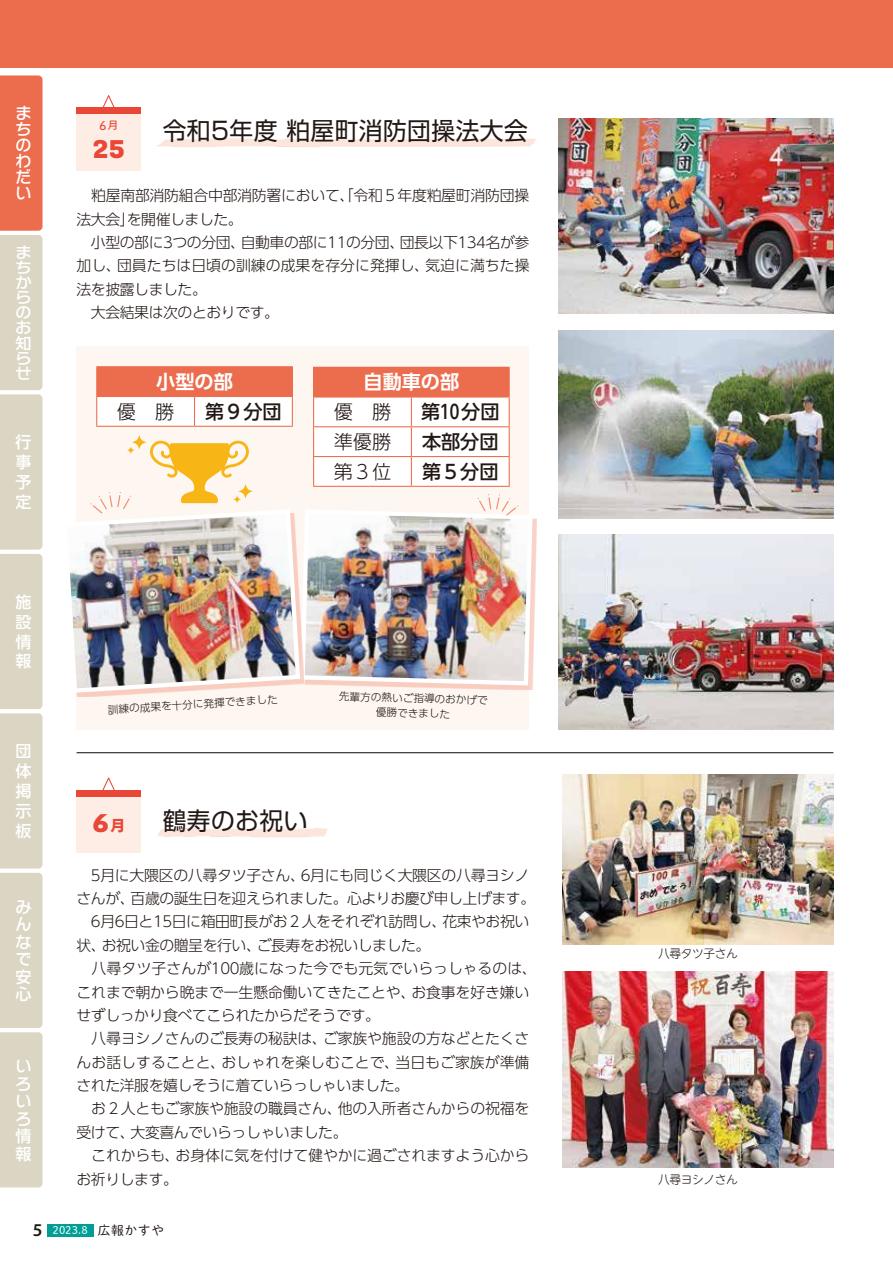
<style>
.page{position:relative;width:893px;height:1263px;background:#fff}
.page>*{position:absolute;margin:0;border:0;box-sizing:border-box;transform-origin:0 0}
.t1{font:700 29.7px "Tarzana Wide OT";color:#e94738}
.t2{font:24.45px "Shin Go Pro";letter-spacing:.02em;color:#221815}
.t3{font:500 19.2px "UD Shin Go Pro";color:#221815}
.t4{font:300 19.2px "UD Shin Go Pro";color:#221815}
.t5{font:700 19.2px "UD Shin Go Pro De";color:#fff}
.t6{font:600 18px "Myriad Pro";color:#221815}
.t7{font:500 15.9px/20px "UD Shin Go NT Pro";color:#fff;text-align:justify}
.t8{font:500 15.9px/17.5px "Typelabo N Std";color:#fff;text-align:justify}
.t9{font:500 15.15px/15.1px "Typelabo N Std";color:#fff;text-align:justify;scale:1.05 1}
.t10{font:500 15.15px "UD Shin Go NT Pro";color:#fff;scale:1.05 1}
.t11{font:300 14.85px/23.4px "UD Shin Go Pro";letter-spacing:-.02em;color:#221815}
.t12{font:300 14.85px "UD Shin Go Pro";color:#221815}
.t13{font:300 14.85px "UD Shin Go Pro";letter-spacing:.01em;color:#221815}
.t14{font:800 14.85px "Source Han Sans JP";color:#e94738}
.t15{font:12.75px "DNP Shuei M Go Std L";letter-spacing:.05em;color:#221815}
.t16{font:300 11.7px "UD Shin M Go Pro";letter-spacing:-.03em;color:#221815}
.t17{font:300 10.65px "UD Shin Go Pro";color:#221815}
.t18{font:10.65px "DNP Shuei M Go Std L";color:#fff}
.t19{font:500 10.65px "Source Han Sans JP";color:#e94738}
.s1{font-family:"Tarzana Wide OT";font-weight:400;font-size:14.85px}
</style>
<div class="page">
<div style="left:0;top:0;width:893px;height:68px;background:#ec6d4e"></div>
<div style="left:77px;top:347px;width:452px;height:383px;background:#fef6f1"></div>
<img style="left:558px;top:535px;width:275px;height:195px">
<hr style="left:77px;top:752px;width:756px;height:1px;background:#221815">
<svg style="left:157px;top:139px;width:380px;height:8px;background:#fce7dd"></svg>
<svg style="left:157px;top:829px;width:170px;height:8px"></svg>
<div style="left:77px;top:108px;width:64px;height:62px;background:#fdede4"></div>
<div style="left:77px;top:108px;width:64px;height:6px;background:#e94738"></div>
<svg style="left:102px;top:95px;width:14px;height:13px"></svg>
<div style="left:77px;top:790px;width:64px;height:62px;background:#fdede4"></div>
<div style="left:77px;top:790px;width:64px;height:6px;background:#e94738"></div>
<svg style="left:102px;top:777px;width:13px;height:13px"></svg>
<img style="left:558px;top:118px;width:275px;height:196px">
<img style="left:558px;top:330px;width:275px;height:189px">
<img style="left:562px;top:774px;width:271px;height:170px">
<img style="left:562px;top:972px;width:271px;height:195px">
<img style="left:70px;top:507px;width:228px;height:188px">
<img style="left:298px;top:494px;width:237px;height:194px">
<svg style="left:90px;top:492px;width:41px;height:21px"></svg>
<hr style="left:96px;top:366px;width:99px;height:1px;background:#ec6d4e">
<hr style="left:195px;top:366px;width:98px;height:1px;background:#ec6d4e">
<svg style="left:96px;top:367px;width:197px;height:59px"></svg>
<hr style="left:96px;top:426px;width:99px;height:1px;background:#ec6d4e">
<hr style="left:195px;top:426px;width:98px;height:1px;background:#ec6d4e">
<hr style="left:313px;top:367px;width:98px;height:1px;background:#ec6d4e">
<hr style="left:411px;top:367px;width:99px;height:1px;background:#ec6d4e">
<svg style="left:313px;top:368px;width:197px;height:118px"></svg>
<hr style="left:313px;top:486px;width:98px;height:1px;background:#ec6d4e">
<hr style="left:411px;top:486px;width:99px;height:1px;background:#ec6d4e">
<svg style="left:150px;top:441px;width:99px;height:62px"></svg>
<svg style="left:238px;top:484px;width:15px;height:15px"></svg>
<svg style="left:233px;top:495px;width:8px;height:8px"></svg>
<svg style="left:132px;top:435px;width:15px;height:14px"></svg>
<svg style="left:127px;top:446px;width:8px;height:8px"></svg>
<div style="left:47px;top:1224px;width:47px;height:12px;background:#009e96"></div>
<svg style="left:0;top:75px;width:43px;height:1112px;background:#dec8b5"></svg>
<p class="t8" style="left:15px;top:104px;width:17px;line-height:15.9px">まちのわだい</p>
<p class="t9" style="left:15px;top:243px;width:17px">まちからのお</p>
<p class="t10" style="left:15px;top:331px;width:16px">知</p>
<p class="t9" style="left:15px;top:349px;width:16px">らせ</p>
<p class="t7" style="left:15px;top:432px;width:17px">行事予定</p>
<p class="t19" style="left:99px;top:119px;width:21px">月<span class="s1">6</span></p>
<h1 class="t1" style="left:92px;top:130px;width:35px">25</h1>
<h2 class="t2" style="left:163px;top:111px;width:367px">令和5年度粕屋町消防団操法大会</h2>
<p class="t11" style="left:77px;top:183px;width:454px">　粕屋南部消防組合中部消防署において、「令和５年度粕屋町消防団操法大会を開催しました。</p>
<p class="t11" style="left:120px;top:207px;width:16px">」</p>
<p class="t11" style="left:400px;top:230px;width:131px">団長以下134名が参</p>
<p class="t11" style="left:241px;top:230px;width:165px">自動車の部に11の分団、</p>
<p class="t11" style="left:77px;top:230px;width:170px">　小型の部に3つの分団、</p>
<p class="t12" style="left:425px;top:254px;width:106px">気迫に満ちた操</p>
<p class="t12" style="left:117px;top:254px;width:314px">団員たちは日頃の訓練の成果を存分に発揮し、</p>
<p class="t11" style="left:77px;top:254px;width:204px">加し、<br>法を披露しました。<br>　大会結果は次のとおりです。</p>
<p class="t5" style="left:156px;top:366px;width:78px">小型の部</p>
<p class="t3" style="left:205px;top:396px;width:78px">第９分団</p>
<p class="t4" style="left:117px;top:396px;width:59px">優　勝</p>
<p class="t5" style="left:364px;top:366px;width:97px">自動車の部</p>
<p class="t3" style="left:421px;top:396px;width:80px">第10分団</p>
<p class="t4" style="left:334px;top:396px;width:59px">優　勝</p>
<p class="t4" style="left:334px;top:426px;width:59px">準優勝</p>
<p class="t4" style="left:334px;top:456px;width:59px">第３位</p>
<p class="t3" style="left:422px;top:426px;width:78px">本部分団</p>
<p class="t3" style="left:422px;top:456px;width:78px">第５分団</p>
<p class="t7" style="left:15px;top:591px;width:17px">施設情報</p>
<p class="t7" style="left:15px;top:741px;width:17px">団体掲示板</p>
<p class="t8" style="left:15px;top:896px;width:17px">みんなで</p>
<p class="t7" style="left:15px;top:967px;width:17px;line-height:17.5px">安心</p>
<p class="t8" style="left:15px;top:1055px;width:17px">いろいろ</p>
<p class="t7" style="left:15px;top:1127px;width:17px;line-height:17.5px">情報</p>
<p class="t17" style="left:108px;top:700px;width:172px;rotate:-3deg">訓練の成果を十分に発揮できました</p>
<p class="t17" style="left:339px;top:688px;width:150px;rotate:1deg">先輩方の熱いご指導のおかげで</p>
<p class="t17" style="left:376px;top:704px;width:76px;rotate:1deg">優勝できました</p>
<h1 class="t1" style="left:92px;top:803px;width:19px">6</h1>
<p class="t14" style="left:111px;top:817px;width:16px">月</p>
<h2 class="t2" style="left:163px;top:800px;width:146px">鶴寿のお祝い</h2>
<p class="t11" style="left:131px;top:863px;width:406px;text-indent:-54px">　5月に大隈区の八尋タツ子さん、<br>百歳の誕生日を迎えられました。心よりお慶び申し上げます。</p>
<p class="t11" style="left:301px;top:863px;width:230px">6月にも同じく大隈区の八尋ヨシノ</p>
<p class="t11" style="left:77px;top:886px;width:60px">さんが、</p>
<p class="t11" style="left:257px;top:909px;width:191px;text-indent:-180px">　6月6日と15日に箱田町長がお２人をそれぞれ訪問し、ご長寿をお祝いしました。</p>
<p class="t11" style="left:442px;top:909px;width:89px">花束やお祝い</p>
<p class="t11" style="left:102px;top:933px;width:161px">お祝い金の贈呈を行い、</p>
<p class="t11" style="left:77px;top:933px;width:31px">状、</p>
<p class="t13" style="left:77px;top:956px;width:462px">　八尋タツ子さんが100歳になった今でも元気でいらっしゃるのは、</p>
<p class="t11" style="left:411px;top:980px;width:120px">お食事を好き嫌い</p>
<p class="t11" style="left:77px;top:980px;width:340px">これまで朝から晩まで一生懸命働いてきたことや、</p>
<p class="t11" style="left:77px;top:1003px;width:305px">せずしっかり食べてこられたからだそうです。</p>
<p class="t11" style="left:323px;top:1026px;width:208px">ご家族や施設の方などとたくさ</p>
<p class="t11" style="left:77px;top:1026px;width:252px">　八尋ヨシノさんのご長寿の秘訣は、</p>
<p class="t12" style="left:395px;top:1050px;width:136px">当日もご家族が準備</p>
<p class="t12" style="left:221px;top:1050px;width:179px">おしゃれを楽しむことで、</p>
<p class="t12" style="left:77px;top:1050px;width:150px">んお話しすることと、</p>
<p class="t11" style="left:77px;top:1073px;width:334px">された洋服を嬉しそうに着ていらっしゃいました。</p>
<p class="t11" style="left:338px;top:1096px;width:193px">他の入所者さんからの祝福を</p>
<p class="t11" style="left:131px;top:1096px;width:218px;text-indent:-54px">　お２人ともご家族や施設の職員さん、大変喜んでいらっしゃいました。</p>
<p class="t11" style="left:77px;top:1120px;width:60px">受けて、</p>
<p class="t11" style="left:77px;top:1143px;width:104px">　これからも、お祈りします。</p>
<p class="t11" style="left:176px;top:1143px;width:355px">お身体に気を付けて健やかに過ごされますよう心から</p>
<p class="t6" style="left:33px;top:1218px;width:11px">5</p>
<p class="t18" style="left:53px;top:1222px;width:37px">2023.8</p>
<p class="t15" style="left:98px;top:1221px;width:68px">広報かすや</p>
<p class="t16" style="left:658px;top:944px;width:81px">八尋タツ子さん</p>
<p class="t16" style="left:658px;top:1169px;width:81px">八尋ヨシノさん</p>
</div>
